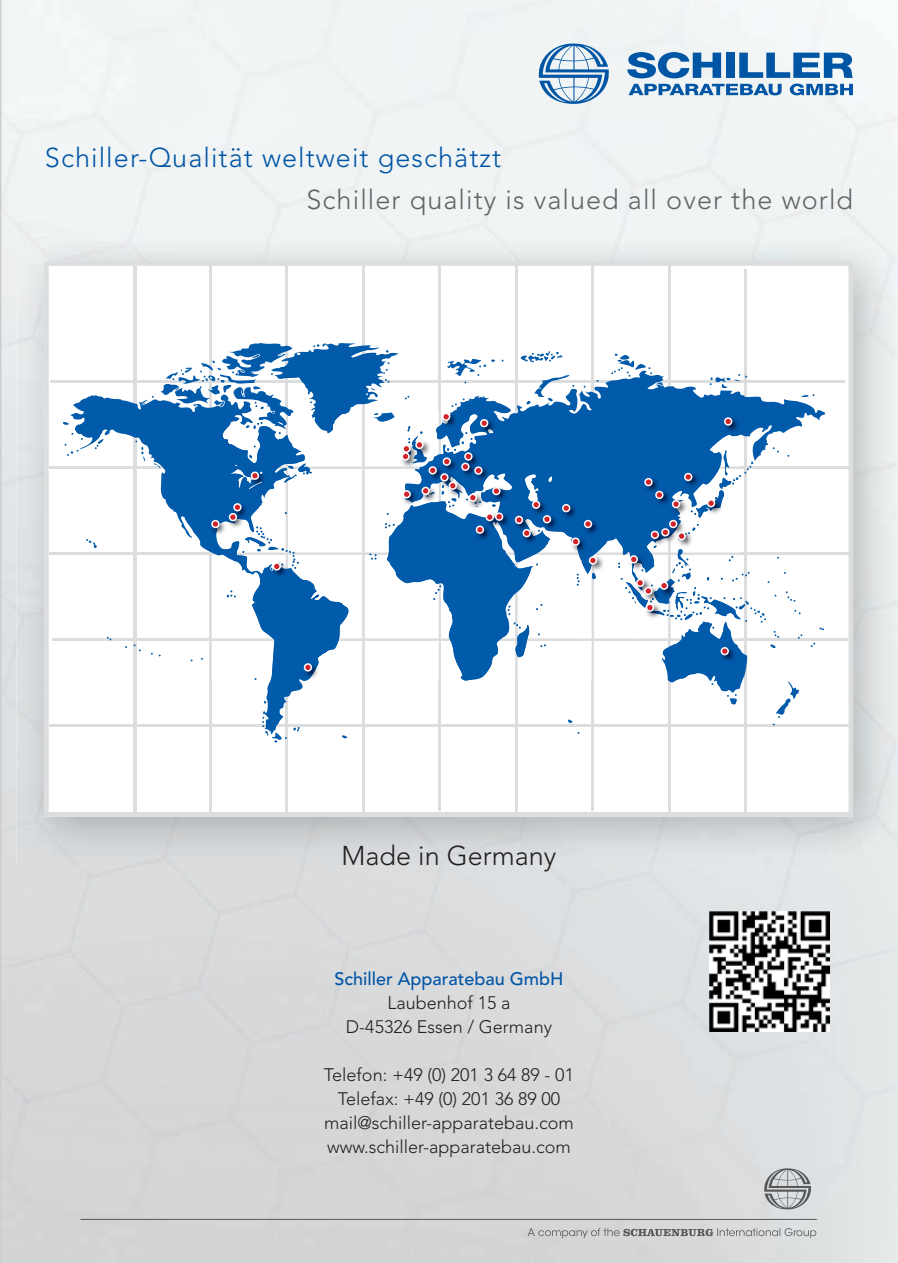
<style>
.page{position:relative;width:898px;height:1263px;background:#fff}
.page>*{position:absolute;margin:0;border:0;box-sizing:border-box;transform-origin:0 0}
.t1{font:300 27px "Avenir";letter-spacing:.04em;color:#636366}
.t2{font:300 27px "Avenir";letter-spacing:.04em;color:#0155a5}
.t3{font:300 27px "Avenir";color:#231f20}
.t4{font:300 18px/24px "Avenir";color:#231f20;text-align:center}
.t5{font:500 18px "Avenir";color:#0155a5}
</style>
<div class="page">
<hr style="left:897px;top:0;width:1px;height:1263px;background:#cac6c4">
<img style="left:422px;top:865px;width:423px;height:398px">
<div style="left:844px;top:865px;width:53px;height:318px;background:#e3e8e8"></div>
<div style="left:685px;top:0;width:212px;height:234px;background:#f0f4f4"></div>
<svg style="left:538px;top:44px;width:72px;height:60px"></svg>
<svg style="left:628px;top:84px;width:153px;height:11px"></svg>
<svg style="left:789px;top:84px;width:63px;height:11px"></svg>
<svg style="left:627px;top:52px;width:93px;height:26px"></svg>
<div style="left:725px;top:53px;width:9px;height:25px;background:#0155a5"></div>
<svg style="left:739px;top:53px;width:113px;height:25px"></svg>
<hr style="left:80px;top:1219px;width:736px;height:1px;background:#57585a">
<svg style="left:763px;top:1168px;width:48px;height:41px;background:#afb1b3"></svg>
<svg style="left:527px;top:1228px;width:289px;height:10px;background:#b7b9ba"></svg>
<img style="left:846px;top:234px;width:51px;height:579px">
<svg style="left:44px;top:261px;width:808px;height:555px"></svg>
<img style="left:732px;top:435px;width:7px;height:118px">
<img style="left:581px;top:672px;width:53px;height:7px">
<img style="left:362px;top:411px;width:2px;height:268px">
<img style="left:438px;top:672px;width:3px;height:7px">
<img style="left:591px;top:672px;width:2px;height:7px">
<img style="left:732px;top:467px;width:7px;height:2px">
<img style="left:732px;top:553px;width:7px;height:2px">
<img style="left:209px;top:411px;width:107px;height:268px">
<img style="left:429px;top:411px;width:149px;height:1px">
<img style="left:448px;top:672px;width:97px;height:7px">
<img style="left:661px;top:625px;width:78px;height:54px">
<svg style="left:210px;top:412px;width:522px;height:260px"></svg>
<img style="left:709px;top:911px;width:120px;height:121px">
<hr style="left:0;top:0;width:2px;height:1263px;background:#cdced0">
<h1 class="t2" style="left:45px;top:142px;width:457px">Schiller-Qualität weltweit geschätzt</h1>
<h1 class="t1" style="left:306px;top:184px;width:548px">Schiller quality is valued all over the world</h1>
<h1 class="t3" style="left:341px;top:839px;width:216px">Made in Germany</h1>
<p class="t5" style="left:334px;top:969px;width:231px">Schiller Apparatebau GmbH</p>
<p class="t4" style="left:346px;top:991px;width:207px">Laubenhof 15 a<br>D-45326 Essen / Germany</p>
<p class="t4" style="left:324px;top:1063px;width:251px">Telefon: +49 (0) 201 3 64 89 - 01<br>Telefax: +49 (0) 201 36 89 00 mail@schiller-apparatebau.com www.schiller-apparatebau.com</p>
</div>
